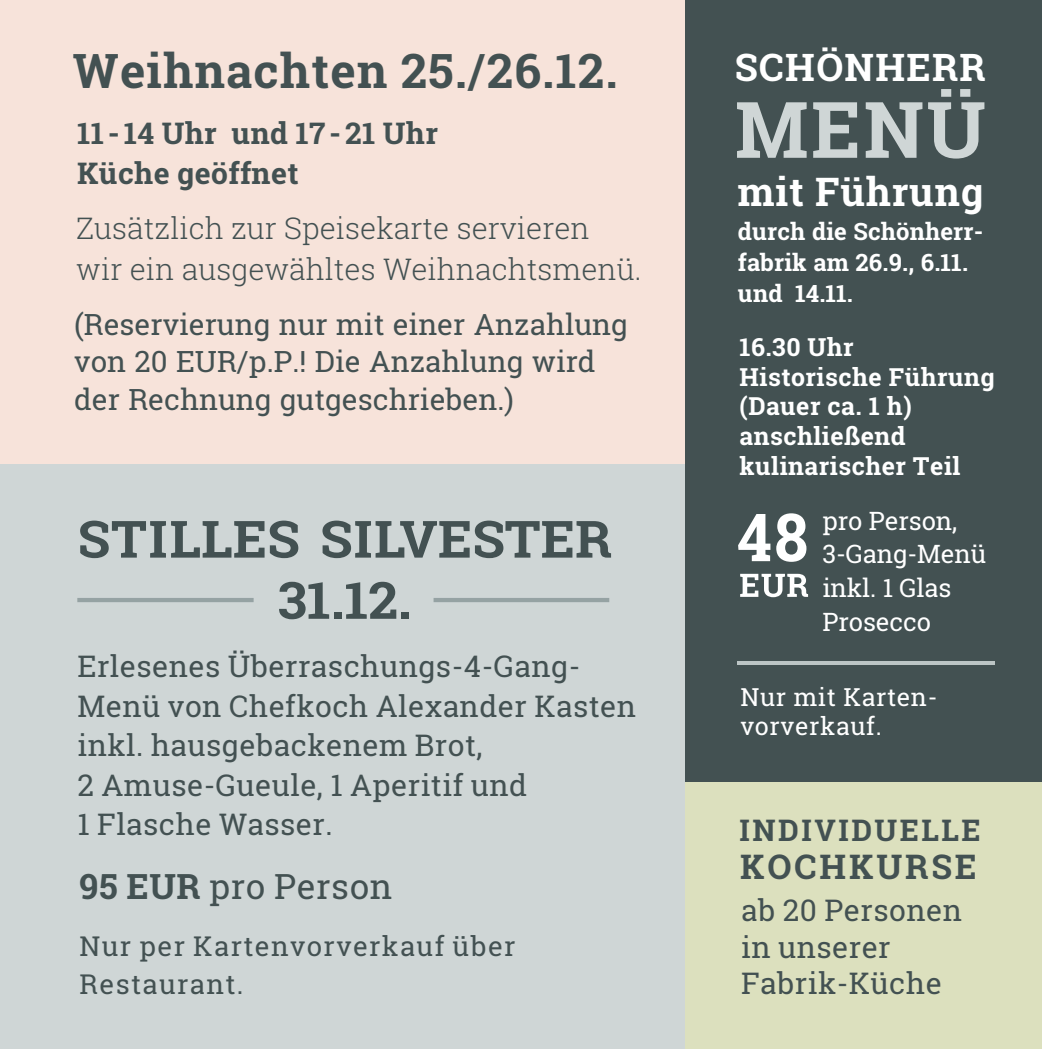
<style>
.page{position:relative;width:1042px;height:1049px;background:#fff}
.page>*{position:absolute;margin:0;border:0;box-sizing:border-box;transform-origin:0 0}
.t1{font:700 78px "Roboto Slab";color:#cfd6d6}
.t2{font:700 66.25px "Roboto Slab";color:#fff;scale:.94 1}
.t3{font:700 51.25px "Roboto Slab";color:#435152;scale:1.05 1}
.t4{font:700 47.75px "Roboto Slab";letter-spacing:.025em;color:#435152}
.t5{font:700 39.75px "Roboto Slab";letter-spacing:.02em;color:#fff}
.t6{font:700 38px "Roboto Slab";letter-spacing:.035em;color:#fff}
.t7{font:35px "Roboto Slab";letter-spacing:.015em;color:#435152}
.t8{font:700 34.25px "Roboto Slab";letter-spacing:.085em;color:#435152}
.t9{font:30px/39.5px "Roboto Slab";letter-spacing:.015em;color:#435152}
.t10{font:300 30px/40.2px "Roboto Slab";color:#435152}
.t11{font:700 30px/40.2px "Roboto Slab";letter-spacing:.015em;color:#435152}
.t12{font:700 30px "Roboto Slab";letter-spacing:.085em;color:#435152}
.t13{font:29.5px/37.2px "Roboto Slab";color:#435152}
.t14{font:27.5px/37.8px "Roboto Slab";letter-spacing:.05em;color:#435152}
.t15{font:25.5px/33.5px "Roboto Slab";letter-spacing:-.005em;color:#fff}
.t16{font:700 25px/29.8px "Roboto Slab";letter-spacing:.02em;color:#fff}
.t17{font:25px/29.8px "Roboto Slab";letter-spacing:.025em;color:#fff}
.t18{font:700 24px/31px "Roboto Slab";letter-spacing:.005em;color:#fff}
.s1{font-weight:700}
</style>
<div class="page">
<div style="left:684px;top:782px;width:358px;height:267px;background:#dce0be"></div>
<div style="left:684px;top:0;width:358px;height:782px;background:#435152"></div>
<svg style="left:740px;top:574px;width:68px;height:23px"></svg>
<hr style="left:738px;top:661px;width:257px;height:3px;background:#bcc5c5">
<div style="left:0;top:0;width:684px;height:464px;background:#f7e3da"></div>
<div style="left:0;top:464px;width:684px;height:585px;background:#cfd6d6"></div>
<hr style="left:77px;top:598px;width:177px;height:4px;background:#95a2a3">
<hr style="left:433px;top:598px;width:176px;height:4px;background:#95a2a3">
<h3 class="t4" style="left:73px;top:52px;width:546px">Weihnachten 25./26.12.</h3>
<p class="t11" style="left:77px;top:115px;width:362px">11-14 Uhr und 17-21 Uhr<br>Küche geöffnet</p>
<p class="t10" style="left:76px;top:211px;width:567px">Zusätzlich zur Speisekarte servieren wir ein ausgewähltes Weihnachtsmenü.</p>
<p class="t13" style="left:74px;top:308px;width:555px">(Reservierung nur mit einer Anzahlung von 20 EUR/p.P.! Die Anzahlung wird der Rechnung gutgeschrieben.)</p>
<h3 class="t3" style="left:78px;top:518px;width:510px">STILLES SILVESTER</h3>
<h3 class="t3" style="left:278px;top:580px;width:129px">31.12.</h3>
<p class="t9" style="left:77px;top:649px;width:560px">Erlesenes Überraschungs-4-Gang-<br>Menü von Chefkoch Alexander Kasten inkl. hausgebackenem Brot,<br>2 Amuse-Gueule, 1 Aperitif und<br>1 Flasche Wasser.</p>
<p class="t7" style="left:79px;top:872px;width:315px"><span class="s1">95 EUR</span> pro Person</p>
<p class="t14" style="left:80px;top:930px;width:437px">Nur per Kartenvorverkauf über<br>Restaurant.</p>
<p class="t6" style="left:735px;top:52px;width:252px">SCHÖNHERR</p>
<h1 class="t1" style="left:735px;top:98px;width:252px">MENÜ</h1>
<h3 class="t5" style="left:738px;top:176px;width:247px">mit Führung</h3>
<p class="t18" style="left:738px;top:218px;width:247px">durch die Schönherr&shy;fabrik am 26.9., 6.11. und 14.11.</p>
<p class="t16" style="left:739px;top:334px;width:257px">16.30 Uhr<br>Historische Führung (Dauer ca. 1 h) anschließend kulinarischer Teil</p>
<h2 class="t2" style="left:737px;top:511px;width:77px">48</h2>
<p class="t15" style="left:822px;top:506px;width:165px">pro Person,<br>3-Gang-Menü inkl. 1 Glas<br>Prosecco</p>
<p class="t17" style="left:740px;top:684px;width:198px">Nur mit Karten&shy;vorverkauf.</p>
<p class="t12" style="left:739px;top:818px;width:243px">INDIVIDUELLE</p>
<p class="t8" style="left:740px;top:853px;width:238px">KOCHKURSE</p>
<p class="t9" style="left:741px;top:895px;width:222px;line-height:36.5px">ab 20 Personen in unserer<br>Fabrik-Küche</p>
</div>
